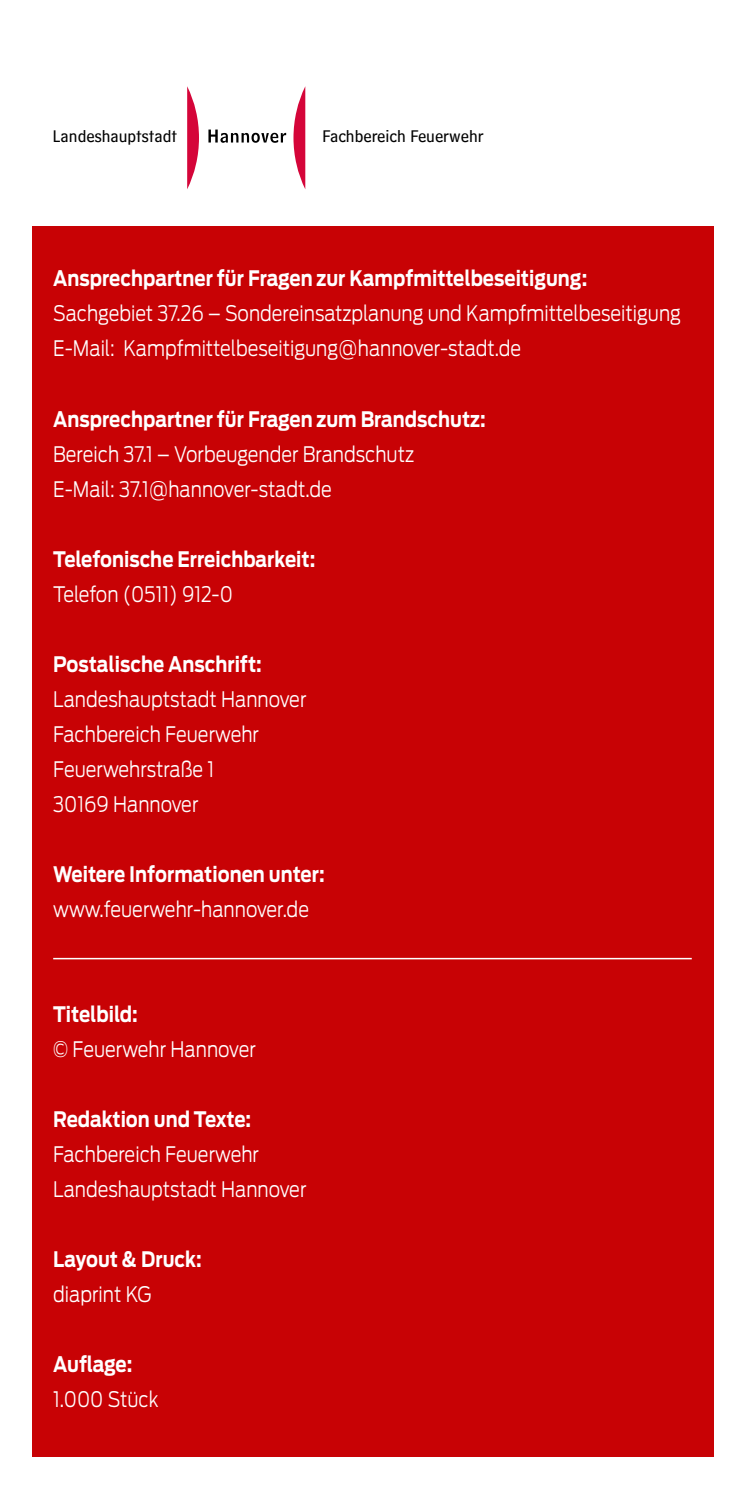
<style>
.page{position:relative;width:745px;height:1489px;background:#fff}
.page>*{position:absolute;margin:0;border:0;box-sizing:border-box;transform-origin:0 0}
.t1{font:300 21.25px/35px "Antenna";color:#fff;scale:.85 1}
.t2{font:700 21.25px "Antenna";color:#fff;scale:.85 1}
.t3{font:17.5px "HM Text";color:#000}
</style>
<div class="page">
<div style="left:32px;top:227px;width:680px;height:1229px;background:#c80205"></div>
<svg style="left:293px;top:87px;width:12px;height:102px"></svg>
<svg style="left:187px;top:86px;width:12px;height:103px"></svg>
<svg style="left:208px;top:129px;width:78px;height:14px"></svg>
<hr style="left:53px;top:957px;width:638px;height:2px;background:#fff">
<p class="t3" style="left:53px;top:121px;width:126px">Landeshauptstadt</p>
<p class="t3" style="left:322px;top:121px;width:163px">Fachbereich Feuerwehr</p>
<p class="t2" style="left:53px;top:266px;width:629px">ansprechpartner für fragen zur Kampfmittelbeseitigung:</p>
<p class="t1" style="left:53px;top:296px;width:739px">Sachgebiet 37.26 – Sondereinsatzplanung und Kampfmittelbeseitigung<br>E-Mail: Kampfmittelbeseitigung@hannover-stadt.de</p>
<p class="t2" style="left:53px;top:406px;width:510px">ansprechpartner für fragen zum Brandschutz:</p>
<p class="t1" style="left:53px;top:436px;width:426px">Bereich 37.1 – Vorbeugender Brandschutz<br>E-Mail: 37.1@hannover-stadt.de</p>
<p class="t2" style="left:53px;top:546px;width:310px">telefonische erreichbarkeit:</p>
<p class="t1" style="left:53px;top:576px;width:213px">Telefon (0511) 912-0</p>
<p class="t2" style="left:53px;top:651px;width:247px">postalische anschrift:</p>
<p class="t1" style="left:53px;top:681px;width:299px">Landeshauptstadt Hannover<br>Fachbereich Feuerwehr<br>Feuerwehrstraße 1<br>30169 Hannover</p>
<p class="t2" style="left:53px;top:861px;width:321px">Weitere informationen unter:</p>
<p class="t1" style="left:53px;top:891px;width:302px">www.feuerwehr-hannover.de</p>
<p class="t2" style="left:53px;top:1001px;width:101px">titelbild:</p>
<p class="t1" style="left:53px;top:1031px;width:240px">© Feuerwehr Hannover</p>
<p class="t2" style="left:53px;top:1106px;width:234px">redaktion und texte:</p>
<p class="t1" style="left:53px;top:1136px;width:299px">Fachbereich Feuerwehr<br>Landeshauptstadt Hannover</p>
<p class="t2" style="left:53px;top:1246px;width:176px">layout &amp; Druck:</p>
<p class="t1" style="left:53px;top:1276px;width:117px">diaprint KG</p>
<p class="t2" style="left:53px;top:1351px;width:95px">auflage:</p>
<p class="t1" style="left:53px;top:1381px;width:125px">1.000 Stück</p>
</div>
